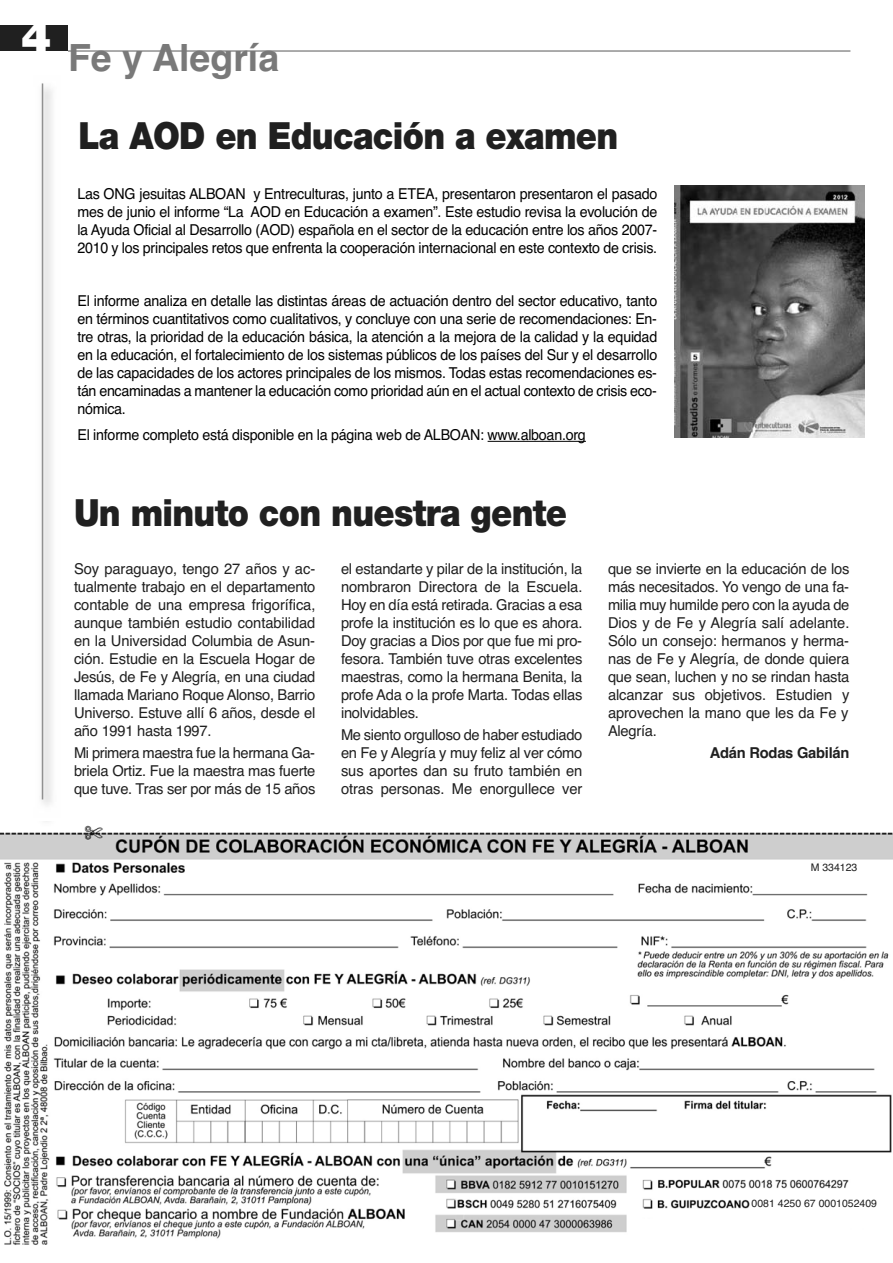
<style>
.page{position:relative;width:893px;height:1263px;background:#fff}
.page>*{position:absolute;margin:0;border:0;box-sizing:border-box;transform-origin:0 0}
.t1{font:900 37.5px "Helvetica Neue";letter-spacing:-.02em;color:#202020;scale:.9 1}
.t2{font:700 37.5px "Helvetica";color:#797979}
.t3{font:15px/18px "Helvetica";letter-spacing:-.015em;color:#202020;text-align:justify}
.t4{font:15px/18px "Helvetica";letter-spacing:-.015em;color:#000;text-align:justify;scale:.95 1}
.t5{font:700 15px "Helvetica";letter-spacing:-.015em;color:#202020}
.t6{font:10.5px "Helvetica";color:#202020}
</style>
<div class="page">
<img style="left:0;top:825px;width:893px;height:420px">
<div style="left:0;top:26px;width:68px;height:25px;background:#202020"></div>
<hr style="left:68px;top:50px;width:782px;height:2px;background:#909090">
<img style="left:41px;top:83px;width:11px;height:722px">
<hr style="left:42px;top:83px;width:1px;height:716px;background:#909090">
<div style="left:799px;top:863px;width:70px;height:20px;background:#fff"></div>
<hr style="left:488px;top:441px;width:98px;height:1px;background:#000">
<img style="left:675px;top:185px;width:190px;height:252px">
<div style="left:752px;top:1199px;width:141px;height:21px;background:#fff"></div>
<h1 class="t2" style="left:21px;top:44px;width:259px"><sup>4</sup> Fe y Alegría</h1>
<h1 class="t1" style="left:78px;top:122px;width:601px">La AOD en Educación a examen</h1>
<p class="t4" style="left:77px;top:186px;width:612px">Las ONG jesuitas ALBOAN y Entreculturas, junto a ETEA, presentaron presentaron el pasado mes de junio el informe “La AOD en Educación a examen”. Este estudio revisa la evolución de la Ayuda Oficial al Desarrollo (AOD) española en el sector de la educación entre los años 2007- 2010 y los principales retos que enfrenta la cooperación internacional en este contexto de crisis.</p>
<p class="t4" style="left:77px;top:293px;width:612px">El informe analiza en detalle las distintas áreas de actuación dentro del sector educativo, tanto en términos cuantitativos como cualitativos, y concluye con una serie de recomendaciones: En&shy;tre otras, la prioridad de la educación básica, la atención a la mejora de la calidad y la equidad en la educación, el fortalecimiento de los sistemas públicos de los países del Sur y el desarrollo de las capacidades de los actores principales de los mismos. Todas estas recomendaciones es&shy;tán encaminadas a mantener la educación como prioridad aún en el actual contexto de crisis eco&shy;nómica.</p>
<p class="t4" style="left:77px;top:427px;width:537px">El informe completo está disponible en la página web de ALBOAN: www.alboan.org</p>
<h1 class="t1" style="left:74px;top:499px;width:549px">Un minuto con nuestra gente</h1>
<p class="t3" style="left:74px;top:561px;width:243px">Soy paraguayo, tengo 27 años y ac&shy;tualmente trabajo en el departamento contable de una empresa frigorífica, aunque también estudio contabilidad en la Universidad Columbia de Asun&shy;ción. Estudie en la Escuela Hogar de Jesús, de Fe y Alegría, en una ciudad llamada Mariano Roque Alonso, Barrio Universo. Estuve allí 6 años, desde el año 1991 hasta 1997.</p>
<p class="t3" style="left:74px;top:745px;width:243px">Mi primera maestra fue la hermana Ga&shy;briela Ortiz. Fue la maestra mas fuerte que tuve. Tras ser por más de 15 años</p>
<p class="t3" style="left:341px;top:561px;width:243px">el estandarte y pilar de la institución, la nombraron Directora de la Escuela.<br>Hoy en día está retirada. Gracias a esa profe la institución es lo que es ahora.<br>Doy gracias a Dios por que fue mi pro&shy;fesora. También tuve otras excelentes maestras, como la hermana Benita, la profe Ada o la profe Marta. Todas ellas inolvidables.</p>
<p class="t3" style="left:341px;top:727px;width:243px">Me siento orgulloso de haber estudiado en Fe y Alegría y muy feliz al ver cómo sus aportes dan su fruto también en otras personas. Me enorgullece ver</p>
<p class="t3" style="left:608px;top:561px;width:243px">que se invierte en la educación de los más necesitados. Yo vengo de una fa&shy;milia muy humilde pero con la ayuda de Dios y de Fe y Alegría salí adelante.<br>Sólo un consejo: hermanos y herma&shy;nas de Fe y Alegría, de donde quiera que sean, luchen y no se rindan hasta alcanzar sus objetivos. Estudien y aprovechen la mano que les da Fe y Alegría.</p>
<p class="t5" style="left:710px;top:747px;width:141px">Adán Rodas Gabilán</p>
<p class="t6" style="left:811px;top:864px;width:48px">M 334123</p>
<p class="t6" style="left:752px;top:1200px;width:127px">0081 4250 67 0001052409</p>
</div>
